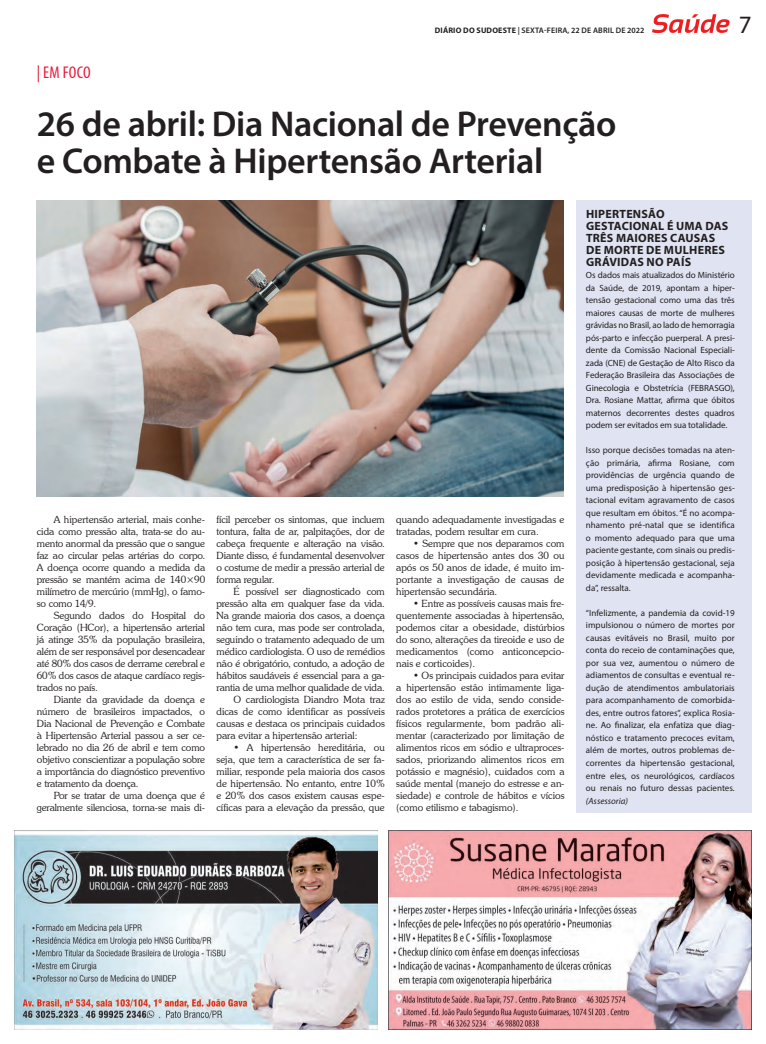
<style>
.page{position:relative;width:766px;height:1044px;background:#fff}
.page>*{position:absolute;margin:0;border:0;box-sizing:border-box;transform-origin:0 0}
.t1{font:600 36px/37px "Myriad Pro";letter-spacing:-.01em;color:#231f20}
.t2{font:25px "Myriad Pro";color:#231f20}
.t3{font:condensed 17px "Myriad Pro";letter-spacing:.02em;color:#ed1a3a}
.t4{font:700 12px/12px "Myriad Pro";letter-spacing:.02em;color:#231f20}
.t5{font:300 10px/12px "Souvenir IT Cby BT";letter-spacing:-.01em;color:#231f20;text-align:justify}
.t6{font:9px/12.5px "Myriad Pro";color:#231f20;text-align:justify}
.t7{font:600 8px "Myriad Pro";letter-spacing:.02em;color:#231f20}
.s1{font-weight:700}
.s2{font-style:italic}
</style>
<div class="page">
<img style="left:652px;top:14px;width:77px;height:19px">
<img style="left:14px;top:830px;width:363px;height:199px">
<img style="left:388px;top:830px;width:363px;height:199px">
<div style="left:575px;top:200px;width:176px;height:612px;background:#e0e4f2"></div>
<img style="left:37px;top:200px;width:526px;height:296px">
<p class="t7" style="left:434px;top:25px;width:211px"><span class="s1">DIÁRIO DO SUDOESTE</span> | sexta-feira, 22 de abril de 2022</p>
<p class="t2" style="left:738px;top:9px;width:14px">7</p>
<p class="t3" style="left:37px;top:62px;width:55px">| EM FOCO</p>
<p class="t1" style="left:37px;top:105px;width:581px">26 de abril: Dia Nacional de Prevenção e Combate à Hipertensão Arterial</p>
<p class="t4" style="left:586px;top:207px;width:144px">HIPERTENSÃO<br>GESTACIONAL É UMA DAS<br>TRÊS MAIORES CAUSAS<br>DE MORTE DE MULHERES<br>GRÁVIDAS NO PAÍS</p>
<p class="t6" style="left:585px;top:268px;width:150px">Os dados mais atualizados do Ministério da Saúde, de 2019, apontam a hiper&shy;tensão gestacional como uma das três maiores causas de morte de mulheres grávidas no Brasil, ao lado de hemorragia pós-parto e infecção puerperal. A presi&shy;dente da Comissão Nacional Especiali&shy;zada (CNE) de Gestação de Alto Risco da Federação Brasileira das Associações de Ginecologia e Obstetrícia (FEBRASGO), Dra. Rosiane Mattar, afirma que óbitos maternos decorrentes destes quadros podem ser evitados em sua totalidade.</p>
<p class="t6" style="left:585px;top:443px;width:150px">Isso porque decisões tomadas na aten&shy;ção primária, afirma Rosiane, com providências de urgência quando de uma predisposição à hipertensão ges&shy;tacional evitam agravamento de casos que resultam em óbitos. “É no acompa&shy;nhamento pré-natal que se identifica o momento adequado para que uma paciente gestante, com sinais ou predis&shy;posição à hipertensão gestacional, seja devidamente medicada e acompanha&shy;da”, ressalta.</p>
<p class="t6" style="left:585px;top:606px;width:150px">“Infelizmente, a pandemia da covid-19 impulsionou o número de mortes por causas evitáveis no Brasil, muito por conta do receio de contaminações que, por sua vez, aumentou o número de adiamentos de consultas e eventual re&shy;dução de atendimentos ambulatoriais para acompanhamento de comorbida&shy;des, entre outros fatores”, explica Rosia&shy;ne. Ao finalizar, ela enfatiza que diag&shy;nóstico e tratamento precoces evitam, além de mortes, outros problemas de&shy;correntes da hipertensão gestacional, entre eles, os neurológicos, cardíacos ou renais no futuro dessas pacientes. <span class="s2">(Assessoria)</span></p>
<p class="t5" style="left:54px;top:513px;width:153px">A hipertensão arterial, mais conhe-</p>
<p class="t5" style="left:37px;top:525px;width:170px">cida como pressão alta, trata-se do au-</p>
<p class="t5" style="left:37px;top:537px;width:170px">mento anormal da pressão que o sangue</p>
<p class="t5" style="left:37px;top:549px;width:170px">faz ao circular pelas artérias do corpo.</p>
<p class="t5" style="left:37px;top:561px;width:170px">A doença ocorre quando a medida da</p>
<p class="t5" style="left:37px;top:573px;width:170px">pressão se mantém acima de 140×90</p>
<p class="t5" style="left:37px;top:585px;width:170px">milímetro de mercúrio (mmHg), o famo-</p>
<p class="t5" style="left:37px;top:597px;width:61px">so como 14/9.</p>
<p class="t5" style="left:54px;top:609px;width:153px">Segundo dados do Hospital do</p>
<p class="t5" style="left:37px;top:621px;width:170px">Coração (HCor), a hipertensão arterial</p>
<p class="t5" style="left:37px;top:633px;width:170px">já atinge 35% da população brasileira,</p>
<p class="t5" style="left:37px;top:645px;width:170px">além de ser responsável por desencadear</p>
<p class="t5" style="left:37px;top:657px;width:170px">até 80% dos casos de derrame cerebral e</p>
<p class="t5" style="left:37px;top:669px;width:170px">60% dos casos de ataque cardíaco regis-</p>
<p class="t5" style="left:37px;top:681px;width:62px">trados no país.</p>
<p class="t5" style="left:54px;top:693px;width:153px">Diante da gravidade da doença e</p>
<p class="t5" style="left:37px;top:705px;width:170px">número de brasileiros impactados, o</p>
<p class="t5" style="left:37px;top:717px;width:170px">Dia Nacional de Prevenção e Combate</p>
<p class="t5" style="left:37px;top:729px;width:170px">à Hipertensão Arterial passou a ser ce-</p>
<p class="t5" style="left:37px;top:741px;width:170px">lebrado no dia 26 de abril e tem como</p>
<p class="t5" style="left:37px;top:753px;width:170px">objetivo conscientizar a população sobre</p>
<p class="t5" style="left:37px;top:765px;width:170px">a importância do diagnóstico preventivo</p>
<p class="t5" style="left:37px;top:777px;width:103px">e tratamento da doença.</p>
<p class="t5" style="left:54px;top:789px;width:153px">Por se tratar de uma doença que é</p>
<p class="t5" style="left:37px;top:801px;width:170px">geralmente silenciosa, torna-se mais di-</p>
<p class="t5" style="left:216px;top:513px;width:170px">fícil perceber os sintomas, que incluem</p>
<p class="t5" style="left:216px;top:525px;width:170px">tontura, falta de ar, palpitações, dor de</p>
<p class="t5" style="left:216px;top:537px;width:170px">cabeça frequente e alteração na visão.</p>
<p class="t5" style="left:216px;top:549px;width:170px">Diante disso, é fundamental desenvolver</p>
<p class="t5" style="left:216px;top:561px;width:170px">o costume de medir a pressão arterial de</p>
<p class="t5" style="left:216px;top:573px;width:59px">forma regular.</p>
<p class="t5" style="left:233px;top:585px;width:153px">É possível ser diagnosticado com</p>
<p class="t5" style="left:216px;top:597px;width:170px">pressão alta em qualquer fase da vida.</p>
<p class="t5" style="left:216px;top:609px;width:170px">Na grande maioria dos casos, a doença</p>
<p class="t5" style="left:216px;top:621px;width:170px">não tem cura, mas pode ser controlada,</p>
<p class="t5" style="left:216px;top:633px;width:170px">seguindo o tratamento adequado de um</p>
<p class="t5" style="left:216px;top:645px;width:170px">médico cardiologista. O uso de remédios</p>
<p class="t5" style="left:216px;top:657px;width:170px">não é obrigatório, contudo, a adoção de</p>
<p class="t5" style="left:216px;top:669px;width:170px">hábitos saudáveis é essencial para a ga-</p>
<p class="t5" style="left:216px;top:681px;width:170px">rantia de uma melhor qualidade de vida.</p>
<p class="t5" style="left:233px;top:693px;width:153px">O cardiologista Diandro Mota traz</p>
<p class="t5" style="left:216px;top:705px;width:170px">dicas de como identificar as possíveis</p>
<p class="t5" style="left:216px;top:717px;width:170px">causas e destaca os principais cuidados</p>
<p class="t5" style="left:216px;top:729px;width:142px">para evitar a hipertensão arterial:</p>
<p class="t5" style="left:216px;top:741px;width:170px;text-indent:17px">• A hipertensão hereditária, ou seja, que tem a característica de ser fa&shy;miliar, responde pela maioria dos casos de hipertensão. No entanto, entre 10% e 20% dos casos existem causas espe&shy;cíficas para a elevação da pressão, que</p>
<p class="t5" style="left:396px;top:513px;width:170px">quando adequadamente investigadas e tratadas, podem resultar em cura.</p>
<p class="t5" style="left:396px;top:537px;width:170px;text-indent:17px">• Sempre que nos deparamos com casos de hipertensão antes dos 30 ou após os 50 anos de idade, é muito im&shy;portante a investigação de causas de hipertensão secundária.</p>
<p class="t5" style="left:396px;top:597px;width:170px;text-indent:17px">• Entre as possíveis causas mais fre&shy;quentemente associadas à hipertensão, podemos citar a obesidade, distúrbios do sono, alterações da tireoide e uso de medicamentos (como anticoncepcio&shy;nais e corticoides).</p>
<p class="t5" style="left:396px;top:669px;width:170px;text-indent:17px">• Os principais cuidados para evitar a hipertensão estão intimamente liga&shy;dos ao estilo de vida, sendo conside&shy;rados protetores a prática de exercícios físicos regularmente, bom padrão ali&shy;mentar (caracterizado por limitação de alimentos ricos em sódio e ultraproces&shy;sados, priorizando alimentos ricos em potássio e magnésio), cuidados com a saúde mental (manejo do estresse e an&shy;siedade) e controle de hábitos e vícios (como etilismo e tabagismo).</p>
</div>
